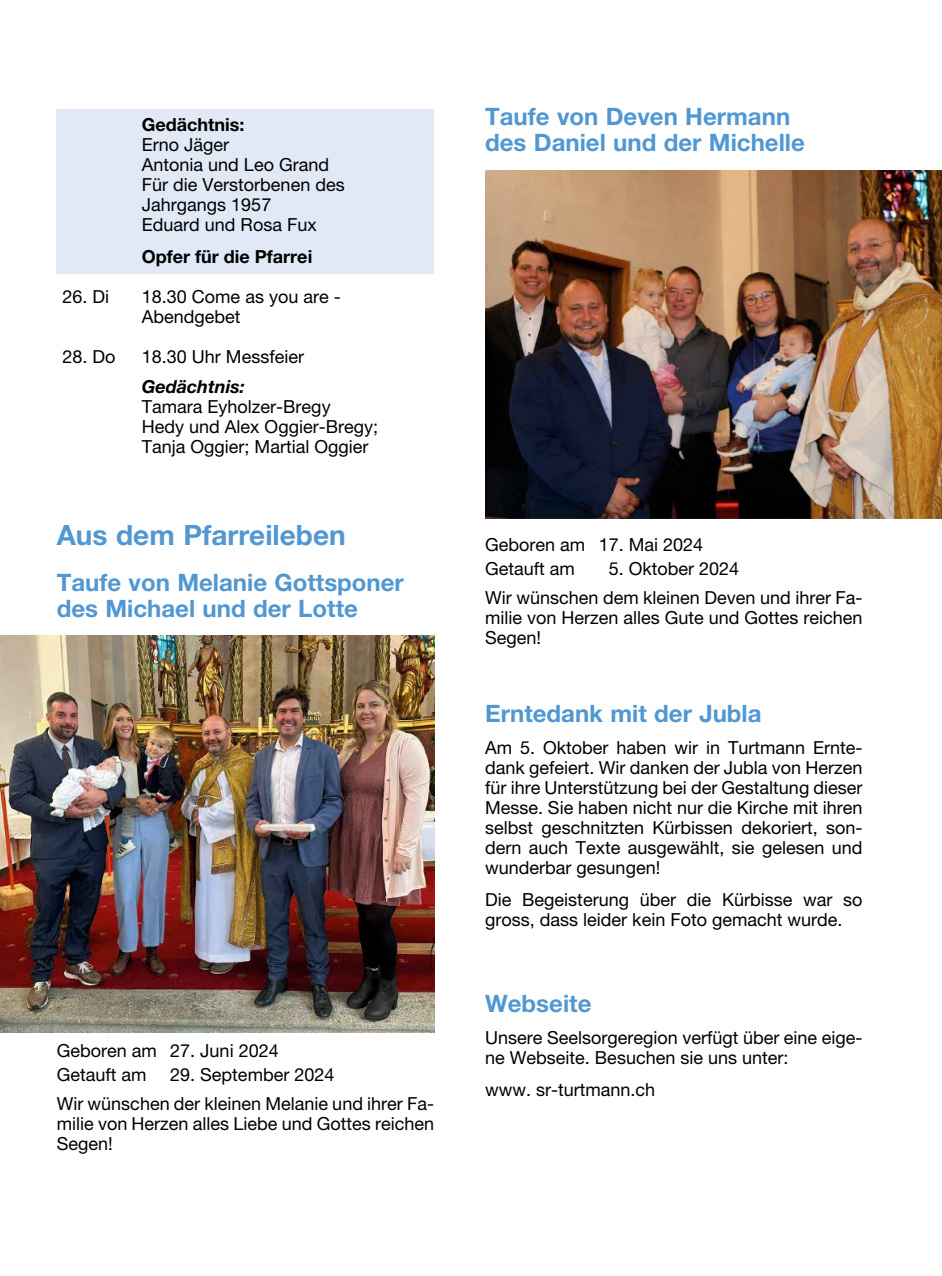
<style>
.page{position:relative;width:942px;height:1276px;background:#fff}
.page>*{position:absolute;margin:0;border:0;box-sizing:border-box;transform-origin:0 0}
.t1{font:700 28px "Helvetica Neue LT Pro";color:#5197d2}
.t2{font:700 24px/26px "Helvetica Neue LT Pro";color:#5197d2}
.t3{font:18px/20px "Helvetica Neue LT Pro";color:#000}
.t4{font:700 18px "Helvetica Neue LT Pro";color:#000}
.t5{font:italic 700 18px "Helvetica Neue LT Pro";color:#000}
</style>
<div class="page">
<div style="left:57px;top:109px;width:377px;height:33px;background:#e1e9f7"></div>
<div style="left:57px;top:129px;width:377px;height:33px;background:#e1e9f7"></div>
<div style="left:57px;top:149px;width:377px;height:33px;background:#e1e9f7"></div>
<div style="left:57px;top:169px;width:377px;height:53px;background:#e1e9f7"></div>
<div style="left:57px;top:221px;width:377px;height:33px;background:#e1e9f7"></div>
<div style="left:57px;top:241px;width:377px;height:33px;background:#e1e9f7"></div>
<img style="left:485px;top:170px;width:456px;height:348px">
<img style="left:0;top:635px;width:434px;height:397px">
<p class="t4" style="left:142px;top:113px;width:104px">Gedächtnis:</p>
<p class="t3" style="left:142px;top:134px;width:204px">Erno Jäger<br>Antonia und Leo Grand<br>Für die Verstorbenen des<br>Jahrgangs 1957<br>Eduard und Rosa Fux</p>
<p class="t4" style="left:142px;top:245px;width:172px">Opfer für die Pfarrei</p>
<p class="t3" style="left:62px;top:286px;width:48px">26. Di</p>
<p class="t3" style="left:142px;top:286px;width:200px">18.30 Come as you are -<br>Abendgebet</p>
<p class="t3" style="left:62px;top:346px;width:55px">28. Do</p>
<p class="t3" style="left:142px;top:346px;width:164px">18.30 Uhr Messfeier</p>
<p class="t5" style="left:142px;top:375px;width:104px">Gedächtnis:</p>
<p class="t3" style="left:142px;top:396px;width:238px">Tamara Eyholzer-Bregy<br>Hedy und Alex Oggier-Bregy;<br>Tanja Oggier; Martial Oggier</p>
<h1 class="t1" style="left:57px;top:517px;width:290px">Aus dem Pfarreileben</h1>
<h2 class="t2" style="left:57px;top:569px;width:348px">Taufe von Melanie Gottsponer des Michael und der Lotte</h2>
<p class="t3" style="left:57px;top:1038px;width:223px;line-height:24px">Geboren am 27. Juni 2024<br>Getauft am</p>
<p class="t3" style="left:57px;top:1060px;width:379px;line-height:28.6px;text-indent:113px">29. September 2024<br>Wir wünschen der kleinen Melanie und ihrer Fa-</p>
<p class="t3" style="left:57px;top:1113px;width:379px">milie von Herzen alles Liebe und Gottes reichen<br>Segen!</p>
<h2 class="t2" style="left:485px;top:103px;width:321px">Taufe von Deven Hermann des Daniel und der Michelle</h2>
<p class="t3" style="left:485px;top:532px;width:219px;line-height:24px">Geboren am 17. Mai 2024<br>Getauft am</p>
<p class="t3" style="left:485px;top:554px;width:379px;line-height:28.6px;text-align:center">5. Oktober 2024<br>Wir wünschen dem kleinen Deven und ihrer Fa-</p>
<p class="t3" style="left:485px;top:607px;width:378px">milie von Herzen alles Gute und Gottes reichen<br>Segen!</p>
<h2 class="t2" style="left:485px;top:699px;width:278px">Erntedank mit der Jubla</h2>
<p class="t3" style="left:485px;top:737px;width:379px;text-align:justify">Am 5. Oktober haben wir in Turtmann Ernte&shy;dank gefeiert. Wir danken der Jubla von Herzen für ihre Unterstützung bei der Gestaltung dieser Messe. Sie haben nicht nur die Kirche mit ihren selbst geschnitzten Kürbissen dekoriert, son&shy;dern auch Texte ausgewählt, sie gelesen und wunderbar gesungen!</p>
<p class="t3" style="left:485px;top:889px;width:379px">Die Begeisterung über die Kürbisse war so gross, dass leider kein Foto gemacht wurde.</p>
<h2 class="t2" style="left:485px;top:989px;width:108px">Webseite</h2>
<p class="t3" style="left:485px;top:1027px;width:378px">Unsere Seelsorgeregion verfügt über eine eige&shy;ne Webseite. Besuchen sie uns unter:</p>
<p class="t3" style="left:485px;top:1079px;width:171px">www. sr-turtmann.ch</p>
</div>
